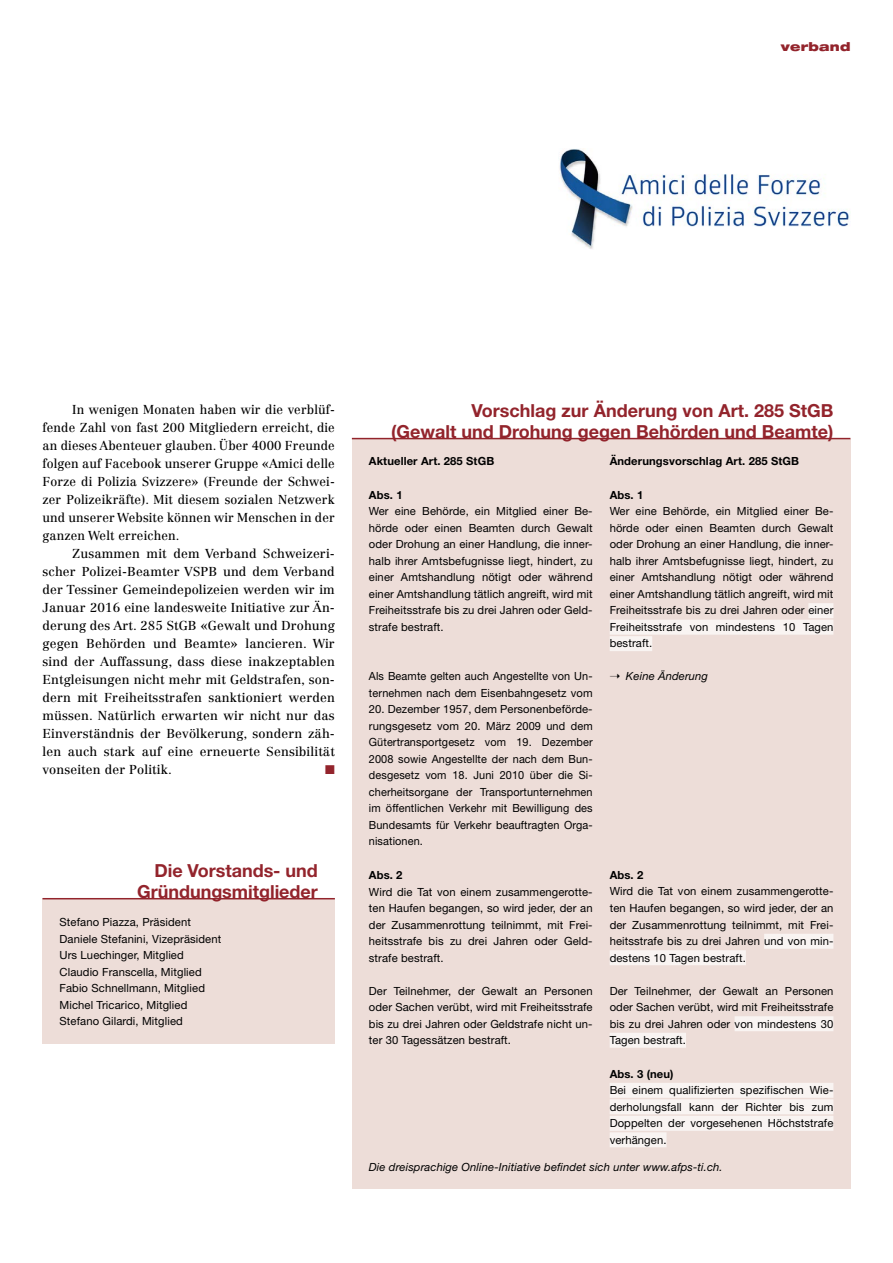
<style>
.page{position:relative;width:893px;height:1263px;background:#fff}
.page>*{position:absolute;margin:0;border:0;box-sizing:border-box;transform-origin:0 0}
.t1{font:700 18px/21px "Helvetica Neue LT Std";color:#93242c;text-align:right}
.t2{font:12.75px/18px "Centennial LT Std";letter-spacing:.01em;color:#000;text-align:justify}
.t3{font:12.75px "Zapf Dingbats ITC";color:#93242c}
.t4{font:900 expanded 12px "Helvetica Neue LT Std";letter-spacing:.015em;color:#93242c}
.t5{font:11.25px/16.5px "Helvetica Neue LT Std";letter-spacing:.01em;color:#000;text-align:justify}
.t6{font:700 11.25px "Helvetica Neue LT Std";letter-spacing:.01em;color:#000}
.t7{font:italic 11.25px "Helvetica Neue LT Std";letter-spacing:.01em;color:#000}
</style>
<div class="page">
<div style="left:352px;top:439px;width:498px;height:749px;background:#edddd8"></div>
<div style="left:808px;top:603px;width:25px;height:15px;background:#f9f4f2"></div>
<div style="left:610px;top:620px;width:223px;height:15px;background:#f9f4f2"></div>
<div style="left:610px;top:636px;width:42px;height:15px;background:#f9f4f2"></div>
<div style="left:764px;top:934px;width:69px;height:15px;background:#f9f4f2"></div>
<div style="left:610px;top:950px;width:136px;height:15px;background:#f9f4f2"></div>
<div style="left:735px;top:1016px;width:98px;height:15px;background:#f9f4f2"></div>
<div style="left:610px;top:1033px;width:76px;height:15px;background:#f9f4f2"></div>
<div style="left:610px;top:1083px;width:223px;height:15px;background:#f9f4f2"></div>
<div style="left:610px;top:1099px;width:223px;height:15px;background:#f9f4f2"></div>
<div style="left:610px;top:1116px;width:223px;height:15px;background:#f9f4f2"></div>
<div style="left:610px;top:1132px;width:56px;height:15px;background:#f9f4f2"></div>
<hr style="left:352px;top:438px;width:498px;height:1px;background:#93242c">
<div style="left:43px;top:898px;width:292px;height:145px;background:#edddd8"></div>
<hr style="left:43px;top:898px;width:292px;height:1px;background:#93242c">
<img style="left:559px;top:149px;width:291px;height:100px">
<p class="t4" style="left:781px;top:39px;width:71px">verband</p>
<p class="t2" style="left:43px;top:401px;width:294px;text-indent:30px">In wenigen Monaten haben wir die verblüf&shy;fende Zahl von fast 200 Mitgliedern erreicht, die an dieses Abenteuer glauben. Über 4000 Freunde folgen auf Facebook unserer Gruppe «Amici delle Forze di Polizia Svizzere» (Freunde der Schwei&shy;zer Polizeikräfte). Mit diesem sozialen Netzwerk und unserer Website können wir Menschen in der ganzen Welt erreichen.</p>
<p class="t2" style="left:43px;top:545px;width:294px;text-indent:30px">Zusammen mit dem Verband Schweizeri&shy;scher Polizei-Beamter VSPB und dem Verband der Tessiner Gemeindepolizeien werden wir im Januar 2016 eine landesweite Initiative zur Än&shy;derung des Art. 285 StGB «Gewalt und Drohung gegen Behörden und Beamte» lancieren. Wir sind der Auffassung, dass diese inakzeptablen Entgleisungen nicht mehr mit Geldstrafen, son&shy;dern mit Freiheitsstrafen sanktioniert werden müssen. Natürlich erwarten wir nicht nur das Einverständnis der Bevölkerung, sondern zäh&shy;len auch stark auf eine erneuerte Sensibilität vonseiten der Politik.</p>
<p class="t3" style="left:325px;top:764px;width:11px">■</p>
<h1 class="t1" style="left:137px;top:860px;width:182px">Die Vorstands- und<br>Gründungsmitglieder</h1>
<p class="t5" style="left:60px;top:914px;width:163px;text-align:left">Stefano Piazza, Präsident<br>Daniele Stefanini, Vizepräsident<br>Urs Luechinger, Mitglied<br>Claudio Franscella, Mitglied<br>Fabio Schnellmann, Mitglied<br>Michel Tricarico, Mitglied<br>Stefano Gilardi, Mitglied</p>
<h1 class="t1" style="left:391px;top:399px;width:444px">Vorschlag zur Änderung von Art. 285 StGB<br>(Gewalt und Drohung gegen Behörden und Beamte)</h1>
<p class="t6" style="left:369px;top:454px;width:127px">Aktueller Art. 285 StGB</p>
<p class="t6" style="left:610px;top:454px;width:191px">Änderungsvorschlag Art. 285 StGB</p>
<p class="t6" style="left:369px;top:488px;width:35px">Abs. 1</p>
<p class="t5" style="left:369px;top:503px;width:225px">Wer eine Behörde, ein Mitglied einer Be&shy;hörde oder einen Beamten durch Gewalt oder Drohung an einer Handlung, die inner&shy;halb ihrer Amtsbefugnisse liegt, hindert, zu einer Amtshandlung nötigt oder während einer Amtshandlung tätlich angreift, wird mit Freiheitsstrafe bis zu drei Jahren oder Geld&shy;strafe bestraft.</p>
<p class="t6" style="left:610px;top:488px;width:35px">Abs. 1</p>
<p class="t5" style="left:610px;top:503px;width:225px">Wer eine Behörde, ein Mitglied einer Be&shy;hörde oder einen Beamten durch Gewalt oder Drohung an einer Handlung, die inner&shy;halb ihrer Amtsbefugnisse liegt, hindert, zu einer Amtshandlung nötigt oder während einer Amtshandlung tätlich angreift, wird mit Freiheitsstrafe bis zu drei Jahren oder einer Freiheitsstrafe von mindestens 10 Tagen bestraft.</p>
<p class="t7" style="left:610px;top:670px;width:100px">➝ Keine Änderung</p>
<p class="t5" style="left:369px;top:668px;width:225px">Als Beamte gelten auch Angestellte von Un&shy;ternehmen nach dem Eisenbahngesetz vom</p>
<p class="t5" style="left:369px;top:701px;width:225px">20. Dezember 1957, dem Personenbeförde&shy;rungsgesetz vom 20. März 2009 und dem Gütertransportgesetz vom 19. Dezember 2008 sowie Angestellte der nach dem Bun&shy;desgesetz vom 18. Juni 2010 über die Si&shy;cherheitsorgane der Transportunternehmen im öffentlichen Verkehr mit Bewilligung des Bundesamts für Verkehr beauftragten Orga&shy;nisationen.</p>
<p class="t6" style="left:610px;top:868px;width:35px">Abs. 2</p>
<p class="t5" style="left:610px;top:883px;width:225px">Wird die Tat von einem zusammengerotte&shy;ten Haufen begangen, so wird jeder, der an der Zusammenrottung teilnimmt, mit Frei&shy;heitsstrafe bis zu drei Jahren und von min&shy;destens 10 Tagen bestraft.</p>
<p class="t5" style="left:610px;top:982px;width:225px">Der Teilnehmer, der Gewalt an Personen oder Sachen verübt, wird mit Freiheitsstrafe bis zu drei Jahren oder von mindestens 30<br>Tagen bestraft.</p>
<p class="t6" style="left:610px;top:1066px;width:65px">Abs. 3 (neu)</p>
<p class="t5" style="left:610px;top:1082px;width:225px">Bei einem qualifizierten spezifischen Wie&shy;derholungsfall kann der Richter bis zum Doppelten der vorgesehenen Höchststrafe verhängen.</p>
<p class="t7" style="left:369px;top:1160px;width:355px">Die dreisprachige Online-Initiative befindet sich unter www.afps-ti.ch.</p>
<p class="t6" style="left:369px;top:868px;width:35px">Abs. 2</p>
<p class="t5" style="left:369px;top:883px;width:225px">Wird die Tat von einem zusammengerotte&shy;ten Haufen begangen, so wird jeder, der an der Zusammenrottung teilnimmt, mit Frei&shy;heitsstrafe bis zu drei Jahren oder Geld&shy;strafe bestraft.</p>
<p class="t5" style="left:369px;top:982px;width:225px">Der Teilnehmer, der Gewalt an Personen oder Sachen verübt, wird mit Freiheitsstrafe bis zu drei Jahren oder Geldstrafe nicht un&shy;ter 30 Tagessätzen bestraft.</p>
</div>
